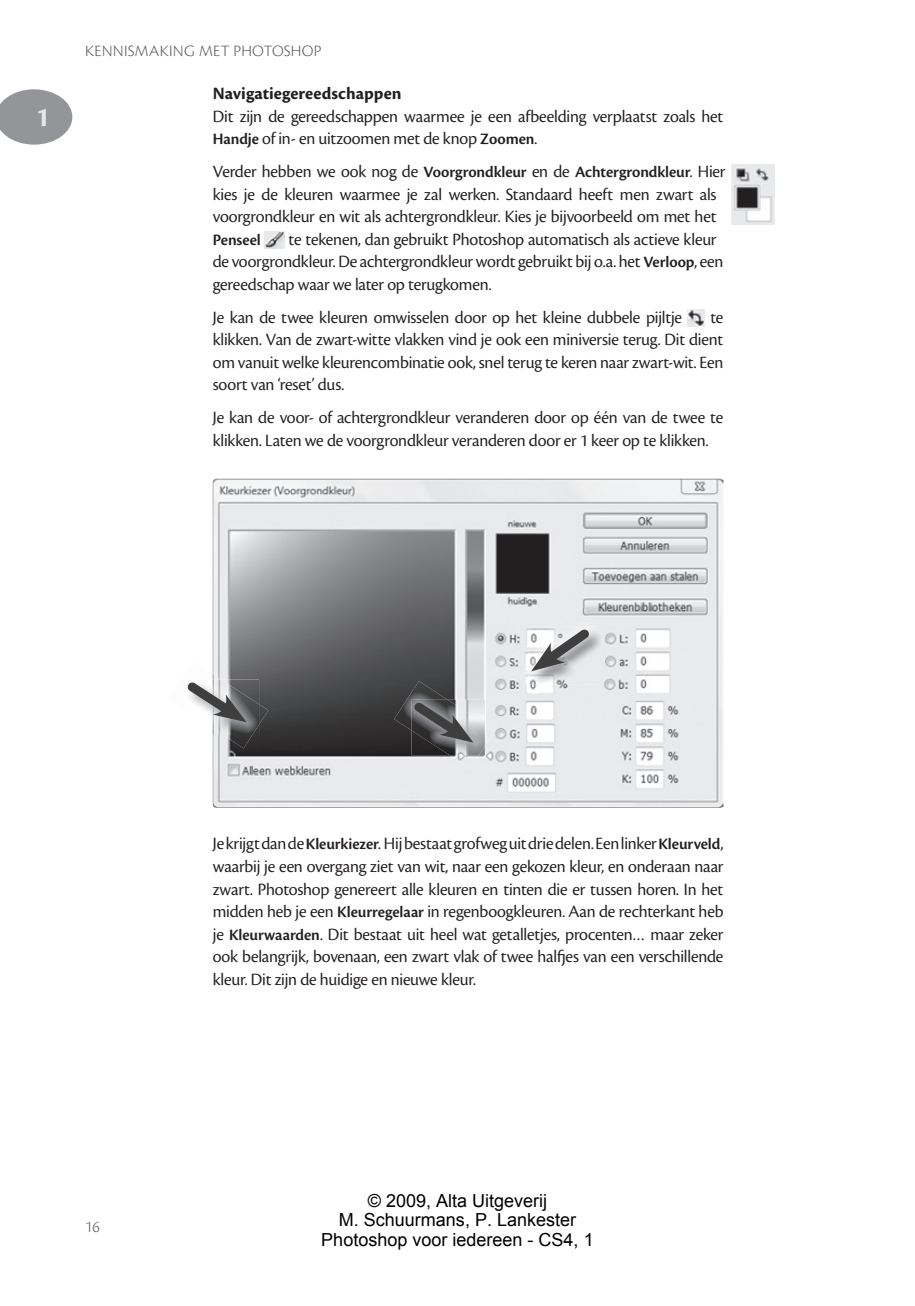
<style>
.page{position:relative;width:915px;height:1306px;background:#fff}
.page>*{position:absolute;margin:0;border:0;box-sizing:border-box;transform-origin:0 0}
.t1{font:700 28.5px "Cronos Pro";color:#e6e7e9}
.t2{font:18px/22.5px "Cronos Pro Disp";letter-spacing:-.01em;color:#231f20}
.t3{font:18px/19.6px "Arial";color:#000;text-align:center}
.t4{font:700 18px "Cronos Pro";letter-spacing:.005em;color:#231f20}
.t5{font:300 16.5px "Cronos Pro";letter-spacing:.015em;color:#57585a}
.t6{font:16.5px "Cronos Pro Semibold Subh";letter-spacing:-.005em;color:#231f20}
.s1{font-family:"Cronos Pro Semibold Subh";font-size:16.5px}
</style>
<div class="page">
<svg style="left:0;top:89px;width:72px;height:56px"></svg>
<img style="left:265px;top:231px;width:19px;height:17px">
<img style="left:687px;top:309px;width:17px;height:17px">
<img style="left:731px;top:165px;width:43px;height:59px">
<img style="left:213px;top:479px;width:510px;height:328px">
<img style="left:508px;top:606px;width:100px;height:90px">
<svg style="left:531px;top:621px;width:65px;height:52px"></svg>
<img style="left:394px;top:681px;width:101px;height:87px">
<svg style="left:406px;top:694px;width:67px;height:50px;background:#6d6d6f"></svg>
<img style="left:212px;top:661px;width:1px;height:13px">
<img style="left:213px;top:674px;width:55px;height:74px">
<img style="left:213px;top:679px;width:46px;height:56px">
<svg style="left:187px;top:674px;width:60px;height:50px"></svg>
<h1 class="t1" style="left:36px;top:100px;width:16px">1</h1>
<p class="t5" style="left:85px;top:41px;width:238px">KENNISMAKING MET PHOTOSHOP</p>
<p class="t4" style="left:213px;top:83px;width:190px">Navigatiegereedschappen</p>
<p class="t2" style="left:213px;top:105px;width:512px">Dit zijn de gereedschappen waarmee je een afbeelding verplaatst zoals het<br><span class="s1">Handje</span> of in- en uitzoomen met de knop <span class="s1">Zoomen</span>.</p>
<p class="t2" style="left:213px;top:160px;width:514px">Verder hebben we ook nog de <span class="s1">Voorgrondkleur</span> en de <span class="s1">Achtergrondkleur</span>. hier kies je de kleuren waarmee je zal werken. Standaard heeft men zwart als voorgrondkleur en wit als achtergrondkleur. Kies je bijvoorbeeld om met het</p>
<p class="t6" style="left:213px;top:230px;width:50px">Penseel</p>
<p class="t2" style="left:213px;top:228px;width:512px;text-indent:76px">te tekenen, dan gebruikt Photoshop automatisch als actieve kleur de voorgrondkleur. De achtergrondkleur wordt gebruikt bij o.a. het <span class="s1">Verloop</span>, een gereedschap waar we later op terugkomen.</p>
<p class="t2" style="left:213px;top:306px;width:470px">Je kan de twee kleuren omwisselen door op het kleine dubbele pijltje</p>
<p class="t2" style="left:213px;top:306px;width:512px;text-align:justify;text-indent:497px">te klikken. Van de zwart-witte vlakken vind je ook een miniversie terug. Dit dient om vanuit welke kleurencombinatie ook, snel terug te keren naar zwart-wit. Een soort van ‘reset’ dus.</p>
<p class="t2" style="left:213px;top:406px;width:512px">Je kan de voor- of achtergrondkleur veranderen door op één van de twee te klikken. Laten we de voorgrondkleur veranderen door er 1 keer op te klikken.</p>
<p class="t5" style="left:85px;top:1217px;width:16px">16</p>
<p class="t2" style="left:213px;top:832px;width:512px;text-align:justify">Je krijgt dan de <span class="s1">Kleurkiezer</span>. Hij bestaat grofweg uit drie delen. Een linker <span class="s1">Kleurveld</span>, waarbij je een overgang ziet van wit, naar een gekozen kleur, en onderaan naar zwart. Photoshop genereert alle kleuren en tinten die er tussen horen. In het midden heb je een <span class="s1">Kleurregelaar</span> in regenboogkleuren. Aan de rechterkant heb je <span class="s1">Kleurwaarden</span>. Dit bestaat uit heel wat getalletjes, procenten… maar zeker ook belangrijk, bovenaan, een zwart vlak of twee halfjes van een verschillende kleur. Dit zijn de huidige en nieuwe kleur.</p>
<p class="t3" style="left:321px;top:1190px;width:274px">© 2009, Alta Uitgeverij<br>M. Schuurmans, P. Lankester<br>Photoshop voor iedereen - CS4, 1</p>
</div>
